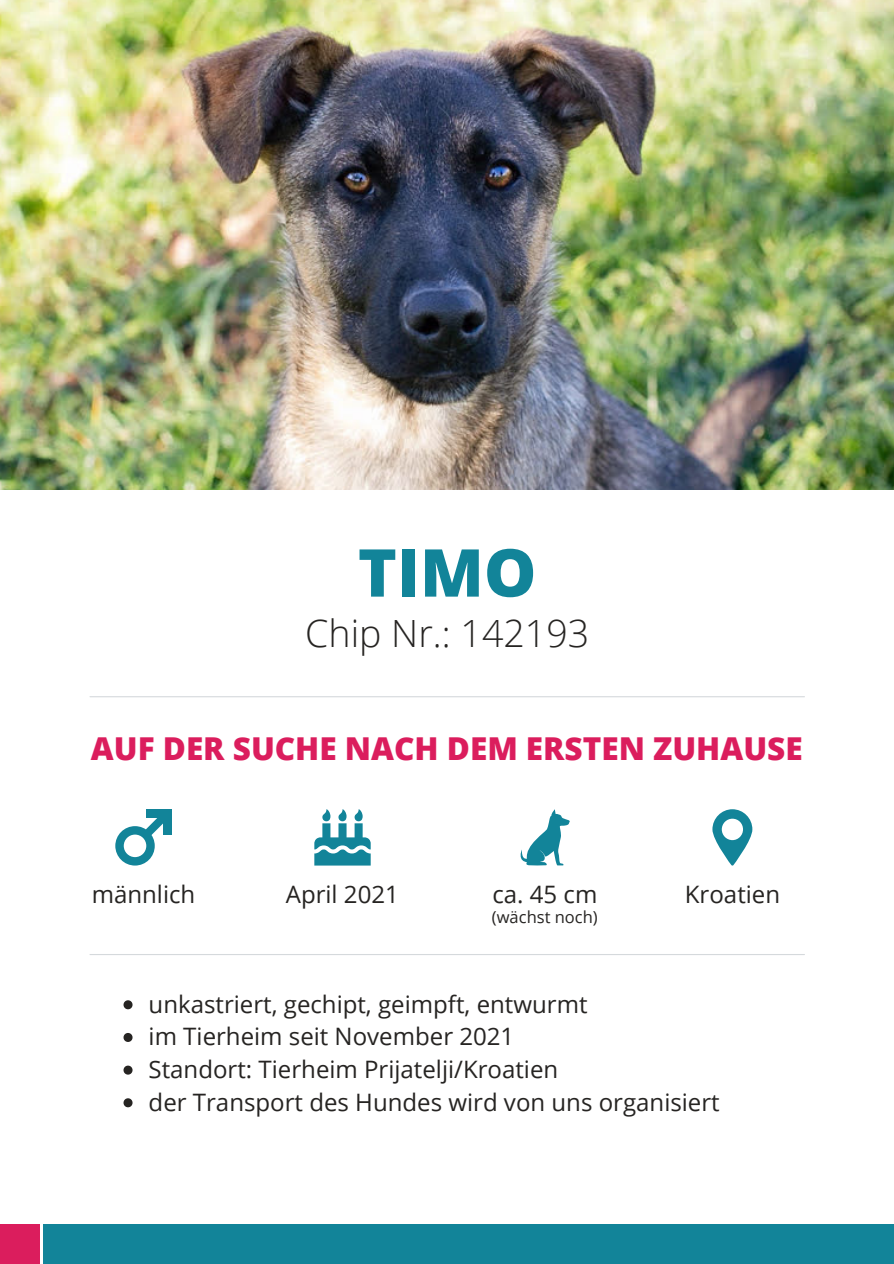
<style>
.page{position:relative;width:894px;height:1264px;background:#fff}
.page>*{position:absolute;margin:0;border:0;box-sizing:border-box;transform-origin:0 0}
.t1{font:800 66px "Open Sans";color:#128499}
.t2{font:300 37.5px "Open Sans";color:#262422}
.t3{font:800 31.5px "Open Sans";color:#db1d5d}
.t4{font:24px "Open Sans";color:#262422}
.t5{font:16.5px "Open Sans";color:#262422}
</style>
<div class="page">
<hr style="left:90px;top:696px;width:714px;height:1px;background:#d5d9dc">
<svg style="left:314px;top:809px;width:56px;height:56px"></svg>
<svg style="left:520px;top:809px;width:50px;height:56px"></svg>
<svg style="left:712px;top:809px;width:40px;height:56px"></svg>
<hr style="left:90px;top:954px;width:714px;height:1px;background:#d5d9dc">
<img style="left:0;top:0;width:893px;height:490px">
<div style="left:44px;top:1223px;width:849px;height:40px;background:#128499"></div>
<svg style="left:123px;top:1000px;width:9px;height:9px"></svg>
<svg style="left:123px;top:1033px;width:9px;height:8px"></svg>
<svg style="left:123px;top:1065px;width:9px;height:9px"></svg>
<svg style="left:123px;top:1098px;width:9px;height:9px"></svg>
<div style="left:0;top:1223px;width:39px;height:40px;background:#db1d5d"></div>
<svg style="left:115px;top:817px;width:57px;height:48px"></svg>
<div style="left:163px;top:809px;width:9px;height:25px;background:#128499"></div>
<div style="left:146px;top:809px;width:26px;height:8px;background:#128499"></div>
<p class="t1" style="left:358px;top:526px;width:180px">TIMO</p>
<p class="t2" style="left:305px;top:607px;width:285px">Chip Nr.: 142193</p>
<p class="t3" style="left:91px;top:726px;width:713px">AUF DER SUCHE NACH DEM ERSTEN ZUHAUSE</p>
<p class="t4" style="left:92px;top:877px;width:105px">männlich</p>
<p class="t4" style="left:286px;top:877px;width:115px">April 2021</p>
<p class="t4" style="left:492px;top:877px;width:106px">ca. 45 cm</p>
<p class="t5" style="left:492px;top:905px;width:107px">(wächst noch)</p>
<p class="t4" style="left:684px;top:877px;width:97px">Kroatien</p>
<p class="t4" style="left:148px;top:987px;width:440px">unkastriert, gechipt, geimpft, entwurmt</p>
<p class="t4" style="left:148px;top:1019px;width:367px">im Tierheim seit November 2021</p>
<p class="t4" style="left:148px;top:1052px;width:411px">Standort: Tierheim Prijatelji/Kroatien</p>
<p class="t4" style="left:148px;top:1085px;width:572px">der Transport des Hundes wird von uns organisiert</p>
</div>
